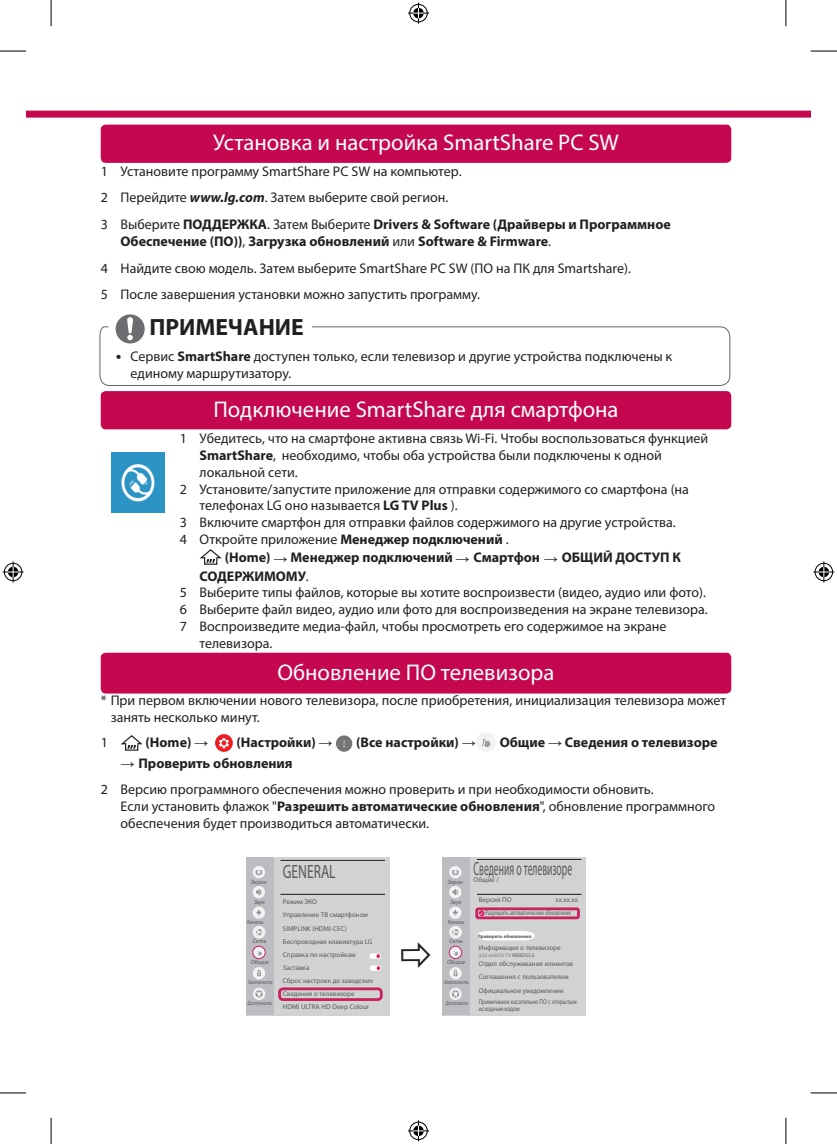
<style>
.page{position:relative;width:837px;height:1144px;background:#fff}
.page>*{position:absolute;margin:0;border:0;box-sizing:border-box;transform-origin:0 0}
.Noti_Title{font:700 23.62px "Myriad Pro";color:#231f20}
.Title-2{font:22.75px "Myriad Pro";color:#fff}
.t1{font:19.25px "Myriad Pro";color:#57585a;scale:.5 1}
.t2{font:19.25px "Myriad Pro";color:#57585a;scale:.7 1}
.t3{font:14px/16.8px "Myriad Pro";color:#231f20}
.t4{font:700 14px/16.8px "Myriad Pro";color:#231f20}
.t5{font:7px/13.1px "Myriad Pro";color:#57585a}
.t6{font:7px "Myriad Pro";color:#57585a;scale:.8 1}
.t7{font:italic 6.12px "Myriad Pro";color:#57585a}
.t8{font:italic 6.12px "Myriad Pro";color:#57585a;scale:.65 1}
.t9{font:italic 6.12px "Myriad Pro";color:#57585a;scale:.82 1}
.t10{font:italic 6.12px "Myriad Pro";color:#57585a;scale:.6 1}
.t11{font:5.25px "Myriad Pro";color:#76787b}
.t12{font:700 4.9px "Myriad Pro";color:#57585a}
.s1{font-weight:700;font-style:italic}
.s2{font-weight:400}
.s3{font-weight:700}
.s4{font-family:"Arial";font-weight:400}
.s5{font-family:"Arial"}
.s6{font-family:"LG Display Eng";font-size:4.55px;color:#fff}
.s7{color:#57585a}
</style>
<div class="page">
<svg style="left:26px;top:110px;width:784px;height:53px"></svg>
<div style="left:101px;top:125px;width:630px;height:38px;background:#c50750;border-radius:5px"></div>
<div style="left:101px;top:391px;width:630px;height:38px;background:#c50750;border-radius:5px"></div>
<div style="left:101px;top:653px;width:630px;height:40px;background:#c50750;border-radius:5px"></div>
<svg style="left:120px;top:735px;width:23px;height:14px"></svg>
<svg style="left:215px;top:734px;width:18px;height:18px"></svg>
<svg style="left:216px;top:737px;width:16px;height:12px"></svg>
<div style="left:220px;top:739px;width:8px;height:8px;border:1px solid #fff;border-radius:50%"></div>
<div style="left:336px;top:735px;width:16px;height:17px;background:#767575;border-radius:50%"></div>
<svg style="left:476px;top:733px;width:20px;height:19px"></svg>
<div style="left:246px;top:857px;width:144px;height:159px;background:#d1d2d4"></div>
<div style="left:246px;top:857px;width:27px;height:158px;background:#bcbdc0"></div>
<svg style="left:252px;top:866px;width:13px;height:13px"></svg>
<svg style="left:252px;top:886px;width:13px;height:13px"></svg>
<svg style="left:252px;top:906px;width:13px;height:13px"></svg>
<svg style="left:252px;top:926px;width:13px;height:13px"></svg>
<svg style="left:254px;top:946px;width:12px;height:13px"></svg>
<svg style="left:253px;top:967px;width:13px;height:13px"></svg>
<svg style="left:253px;top:987px;width:13px;height:13px"></svg>
<hr style="left:280px;top:894px;width:105px;height:1px;background:#231f20">
<div style="left:252px;top:946px;width:13px;height:13px;border:1px solid #cb215e;border-radius:50%"></div>
<div style="left:278px;top:987px;width:104px;height:14px;border:3px solid #cb215e;border-radius:4px"></div>
<hr style="left:280px;top:860px;width:105px;height:1px;background:#231f20">
<div style="left:369px;top:965px;width:12px;height:6px;background:#fff;border-radius:2px"></div>
<svg style="left:376px;top:966px;width:4px;height:4px"></svg>
<div style="left:369px;top:953px;width:12px;height:6px;background:#fff;border-radius:2px"></div>
<svg style="left:376px;top:954px;width:4px;height:4px"></svg>
<div style="left:442px;top:858px;width:143px;height:158px;background:#d1d2d4"></div>
<div style="left:442px;top:857px;width:28px;height:158px;background:#bcbdc0"></div>
<svg style="left:449px;top:866px;width:13px;height:13px"></svg>
<svg style="left:449px;top:886px;width:13px;height:13px"></svg>
<svg style="left:449px;top:906px;width:13px;height:13px"></svg>
<svg style="left:449px;top:926px;width:13px;height:13px"></svg>
<svg style="left:448px;top:946px;width:14px;height:13px"></svg>
<svg style="left:449px;top:967px;width:13px;height:13px"></svg>
<svg style="left:449px;top:987px;width:13px;height:13px"></svg>
<svg style="left:479px;top:911px;width:5px;height:4px"></svg>
<hr style="left:477px;top:894px;width:104px;height:1px;background:#231f20">
<div style="left:449px;top:946px;width:13px;height:13px;border:1px solid #cb215e;border-radius:50%"></div>
<div style="left:475px;top:907px;width:104px;height:12px;border:3px solid #cb215e;border-radius:2px"></div>
<hr style="left:476px;top:859px;width:105px;height:1px;background:#231f20">
<svg style="left:476px;top:931px;width:58px;height:9px"></svg>
<div style="left:204px;top:556px;width:13px;height:9px;border:1px solid #231f20"></div>
<svg style="left:199px;top:549px;width:23px;height:15px"></svg>
<img style="left:112px;top:453px;width:53px;height:59px">
<svg style="left:0;top:51px;width:26px;height:1px"></svg>
<svg style="left:810px;top:51px;width:26px;height:1px"></svg>
<svg style="left:0;top:1092px;width:26px;height:1px"></svg>
<svg style="left:810px;top:1092px;width:26px;height:1px"></svg>
<svg style="left:51px;top:0;width:1px;height:26px"></svg>
<svg style="left:51px;top:1118px;width:1px;height:26px"></svg>
<svg style="left:785px;top:0;width:1px;height:26px"></svg>
<svg style="left:785px;top:1118px;width:1px;height:26px"></svg>
<svg style="left:408px;top:3px;width:21px;height:21px"></svg>
<svg style="left:408px;top:1120px;width:21px;height:21px"></svg>
<svg style="left:3px;top:561px;width:21px;height:21px"></svg>
<svg style="left:813px;top:561px;width:21px;height:21px"></svg>
<svg style="left:99px;top:314px;width:631px;height:72px"></svg>
<p class="Title-2" style="left:213px;top:129px;width:407px">Установка и настройка SmartShare PC SW</p>
<p class="t3" style="left:101px;top:162px;width:362px">1 Установите программу SmartShare PC SW на компьютер.</p>
<p class="t3" style="left:101px;top:189px;width:349px">2 Перейдите <span class="s1">www.lg.com</span>. Затем выберите свой регион.</p>
<p class="t4" style="left:121px;top:216px;width:551px;text-indent:-20px"><span class="s2">3 Выберите</span> ПОДДЕРЖКА<span class="s2">. Затем Выберите</span> Drivers &amp; Software (Драйверы и Программное<br>Обеспечение (ПО))<span class="s2">,</span> Загрузка обновлений <span class="s2">или</span> Software &amp; Firmware<span class="s2">.</span></p>
<p class="t3" style="left:101px;top:259px;width:531px">4 Найдите свою модель. Затем выберите SmartShare PC SW (ПО на ПК для Smartshare).</p>
<p class="t3" style="left:101px;top:286px;width:380px">5 После завершения установки можно запустить программу.</p>
<p class="Noti_Title" style="left:149px;top:311px;width:156px">ПРИМЕЧАНИЕ</p>
<p class="t3" style="left:130px;top:348px;width:543px">Сервис <span class="s3">SmartShare</span> доступен только, если телевизор и другие устройства подключены к единому маршрутизатору.</p>
<p class="Title-2" style="left:213px;top:395px;width:406px">Подключение SmartShare для смартфона</p>
<p class="t3" style="left:199px;top:430px;width:510px;text-indent:-20px">1 Убедитесь, что на смартфоне активна связь Wi-Fi. Чтобы воспользоваться функцией<br><span class="s3">SmartShare</span>, необходимо, чтобы оба устройства были подключены к одной локальной сети.</p>
<p class="t3" style="left:199px;top:480px;width:491px;text-indent:-20px">2 Установите/запустите приложение для отправки содержимого со смартфона (на телефонах LG оно называется <span class="s3">LG TV Plus</span> ).</p>
<p class="t3" style="left:180px;top:514px;width:497px">3 Включите смартфон для отправки файлов содержимого на другие устройства.</p>
<p class="t3" style="left:180px;top:531px;width:330px">4 Откройте приложение <span class="s3">Менеджер подключений</span> .</p>
<p class="t4" style="left:224px;top:549px;width:457px">(Home) <span class="s4">→</span> Менеджер подключений <span class="s4">→</span> Смартфон <span class="s4">→</span> ОБЩИЙ ДОСТУП К</p>
<p class="t4" style="left:199px;top:567px;width:111px">СОДЕРЖИМОМУ<span class="s2">.</span></p>
<p class="t3" style="left:180px;top:584px;width:527px">5 Выберите типы файлов, которые вы хотите воспроизвести (видео, аудио или фото).</p>
<p class="t3" style="left:180px;top:601px;width:529px">6 Выберите файл видео, аудио или фото для воспроизведения на экране телевизора.</p>
<p class="t3" style="left:199px;top:618px;width:468px;text-indent:-20px">7 Воспроизведите медиа-файл, чтобы просмотреть его содержимое на экране телевизора.</p>
<p class="Title-2" style="left:277px;top:658px;width:278px">Обновление ПО телевизора</p>
<p class="t3" style="left:111px;top:692px;width:616px;text-indent:-10px">* При первом включении нового телевизора, после приобретения, инициализация телевизора может занять несколько минут.</p>
<p class="t3" style="left:101px;top:734px;width:9px">1</p>
<p class="t4" style="left:145px;top:734px;width:64px">(Home) <span class="s5">→</span></p>
<p class="t4" style="left:236px;top:734px;width:98px">(Настройки) <span class="s5">→</span></p>
<p class="t4" style="left:356px;top:734px;width:121px">(Все настройки) <span class="s5">→</span></p>
<p class="t4" style="left:499px;top:734px;width:219px">Общие <span class="s5">→</span> Сведения о телевизоре</p>
<p class="t4" style="left:121px;top:754px;width:173px"><span class="s5">→</span> Проверить обновления</p>
<p class="t3" style="left:121px;top:781px;width:596px;text-indent:-20px">2 Версию программного обеспечения можно проверить и при необходимости обновить.<br>Если установить флажок "<span class="s3">Разрешить автоматические обновления</span>", обновление программного обеспечения будет производиться автоматически.</p>
<p class="t7" style="left:251px;top:878px;width:17px">Экран</p>
<p class="t7" style="left:254px;top:898px;width:13px">Звук</p>
<p class="t9" style="left:247px;top:918px;width:21px">Каналы</p>
<p class="t7" style="left:252px;top:938px;width:15px">Сеть</p>
<p class="t7" style="left:251px;top:958px;width:20px">Общие</p>
<p class="t8" style="left:248px;top:978px;width:39px">Безопасность</p>
<p class="t8" style="left:248px;top:999px;width:39px">Доступность</p>
<p class="t2" style="left:283px;top:860px;width:77px">GENERAL</p>
<p class="t5" style="left:283px;top:895px;width:91px">Режим ЭКО<br>Управление ТВ смартфоном<br>SIMPLINK (HDMI-CEC)<br>Беспроводная клавиатура LG<br>Справка по настройкам<br>Заставка<br>Сброс настроек до заводских<br>Сведения о телевизоре<br>HDMI ULTRA HD Deep Colour</p>
<p class="t1" style="left:473px;top:857px;width:199px">Сведения о телевизоре</p>
<p class="t5" style="left:473px;top:873px;width:27px">Общие /</p>
<p class="t5" style="left:478px;top:893px;width:34px">Версия ПО</p>
<p class="t7" style="left:447px;top:878px;width:17px">Экран</p>
<p class="t5" style="left:479px;top:893px;width:100px;text-indent:76px">xx.xx.xx <span class="s6">ꔐ</span> Разрешить автоматические обновления</p>
<p class="t5" style="left:478px;top:941px;width:83px">Информация о телевизоре</p>
<p class="t11" style="left:478px;top:952px;width:57px">[LG] webOS TV <span class="s7">WEBOS3.5</span></p>
<p class="t5" style="left:478px;top:956px;width:96px">Отдел обслуживания клиентов<br>Соглашения с пользователем</p>
<p class="t5" style="left:478px;top:985px;width:99px;line-height:11.2px">Официальное уведомление<br>Примечание касательно ПО с открытым</p>
<p class="t6" style="left:478px;top:1004px;width:53px">исходным кодом</p>
<p class="t7" style="left:450px;top:898px;width:13px">Звук</p>
<p class="t9" style="left:448px;top:918px;width:21px">Каналы</p>
<p class="t7" style="left:449px;top:938px;width:15px">Сеть</p>
<p class="t7" style="left:447px;top:958px;width:20px">Общие</p>
<p class="t8" style="left:444px;top:978px;width:39px">Безопасность</p>
<p class="t10" style="left:445px;top:999px;width:39px">Доступность</p>
<p class="t12" style="left:477px;top:933px;width:56px">Проверить обновления</p>
</div>
